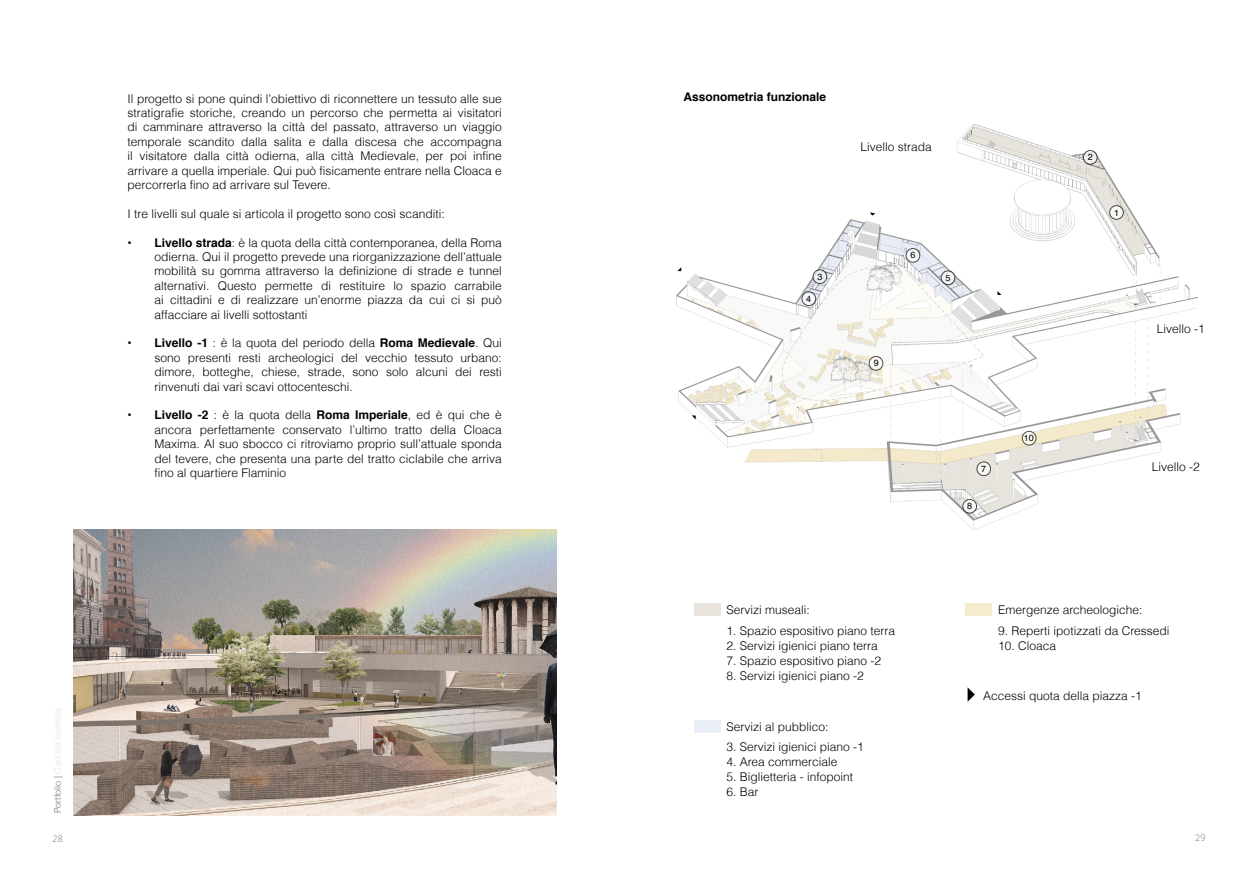
<style>
.page{position:relative;width:1259px;height:893px;background:#fff}
.page>*{position:absolute;margin:0;border:0;box-sizing:border-box;transform-origin:0 0}
.t1{font:300 12px/14.4px "Helvetica";color:#000;text-align:justify}
.t2{font:700 12px "Helvetica";color:#000}
.t3{font:9px "Helvetica";color:#000}
.t4{font:300 9px "Open Sans";color:#767073}
.s1{font-weight:700}
</style>
<div class="page">
<img style="left:73px;top:529px;width:483px;height:286px">
<img style="left:676px;top:125px;width:521px;height:404px">
<div style="left:694px;top:604px;width:26px;height:12px;background:#e8e4dd"></div>
<div style="left:694px;top:720px;width:26px;height:12px;background:#e8edf6"></div>
<div style="left:965px;top:604px;width:26px;height:12px;background:#f6ebcc"></div>
<svg style="left:967px;top:687px;width:7px;height:15px"></svg>
<svg style="left:1109px;top:206px;width:14px;height:13px"></svg>
<div style="left:1109px;top:205px;width:14px;height:14px;border:1px solid #020203;border-radius:50%"></div>
<svg style="left:1083px;top:151px;width:14px;height:13px"></svg>
<div style="left:1083px;top:150px;width:14px;height:14px;border:1px solid #020203;border-radius:50%"></div>
<svg style="left:813px;top:270px;width:13px;height:13px"></svg>
<div style="left:813px;top:270px;width:14px;height:14px;border:1px solid #020203;border-radius:50%"></div>
<svg style="left:802px;top:292px;width:13px;height:14px"></svg>
<div style="left:802px;top:292px;width:14px;height:14px;border:1px solid #020203;border-radius:50%"></div>
<svg style="left:941px;top:271px;width:14px;height:14px"></svg>
<div style="left:941px;top:271px;width:14px;height:14px;border:1px solid #020203;border-radius:50%"></div>
<svg style="left:906px;top:249px;width:14px;height:13px"></svg>
<div style="left:906px;top:248px;width:14px;height:14px;border:1px solid #020203;border-radius:50%"></div>
<svg style="left:977px;top:462px;width:13px;height:14px"></svg>
<div style="left:976px;top:462px;width:14px;height:14px;border:1px solid #020203;border-radius:50%"></div>
<svg style="left:963px;top:499px;width:13px;height:14px"></svg>
<div style="left:962px;top:499px;width:14px;height:14px;border:1px solid #020203;border-radius:50%"></div>
<svg style="left:1022px;top:431px;width:14px;height:14px"></svg>
<div style="left:1022px;top:431px;width:14px;height:14px;border:1px solid #020203;border-radius:50%"></div>
<svg style="left:869px;top:356px;width:14px;height:14px"></svg>
<div style="left:869px;top:356px;width:14px;height:14px;border:1px solid #020203;border-radius:50%"></div>
<svg style="left:870px;top:212px;width:5px;height:4px"></svg>
<svg style="left:677px;top:267px;width:4px;height:4px"></svg>
<svg style="left:692px;top:415px;width:4px;height:5px"></svg>
<svg style="left:997px;top:291px;width:4px;height:4px"></svg>
<p class="t1" style="left:128px;top:91px;width:376px">Il progetto si pone quindi l’obiettivo di riconnettere un tessuto alle sue stratigrafie storiche, creando un percorso che permetta ai visitatori di camminare attraverso la città del passato, attraverso un viaggio temporale scandito dalla salita e dalla discesa che accompagna il visitatore dalla città odierna, alla città Medievale, per poi infine arrivare a quella imperiale. Qui può fisicamente entrare nella Cloaca e percorrerla fino ad arrivare sul Tevere.</p>
<p class="t1" style="left:128px;top:206px;width:319px">I tre livelli sul quale si articola il progetto sono così scanditi:</p>
<p class="t1" style="left:155px;top:235px;width:349px;text-indent:-27px"><span class="s1">• Livello strada</span>: è la quota della città contemporanea, della Roma odierna. Qui il progetto prevede una riorganizzazione dell’attuale mobilità su gomma attraverso la definizione di strade e tunnel alternativi. Questo permette di restituire lo spazio carrabile ai cittadini e di realizzare un’enorme piazza da cui ci si può affacciare ai livelli sottostanti</p>
<p class="t1" style="left:155px;top:336px;width:349px;text-indent:-27px"><span class="s1">• Livello -1</span> : è la quota del periodo della <span class="s1">Roma Medievale</span>. Qui sono presenti resti archeologici del vecchio tessuto urbano: dimore, botteghe, chiese, strade, sono solo alcuni dei resti rinvenuti dai vari scavi ottocenteschi.</p>
<p class="t1" style="left:155px;top:408px;width:349px;text-indent:-27px"><span class="s1">• Livello -2</span> : è la quota della <span class="s1">Roma Imperiale</span>, ed è qui che è ancora perfettamente conservato l’ultimo tratto della Cloaca Maxima. Al suo sbocco ci ritroviamo proprio sull’attuale sponda del tevere, che presenta una parte del tratto ciclabile che arriva fino al quartiere Flaminio</p>
<p class="t2" style="left:683px;top:88px;width:144px">Assonometria funzionale</p>
<p class="t1" style="left:860px;top:139px;width:73px">Livello strada</p>
<p class="t3" style="left:817px;top:270px;width:7px">3</p>
<p class="t3" style="left:806px;top:292px;width:7px">4</p>
<p class="t3" style="left:873px;top:356px;width:7px">9</p>
<p class="t3" style="left:910px;top:248px;width:7px">6</p>
<p class="t3" style="left:945px;top:271px;width:7px">5</p>
<p class="t3" style="left:981px;top:462px;width:7px">7</p>
<p class="t3" style="left:967px;top:499px;width:7px">8</p>
<p class="t3" style="left:1023px;top:431px;width:12px">10</p>
<p class="t3" style="left:1087px;top:150px;width:7px">2</p>
<p class="t3" style="left:1114px;top:205px;width:7px">1</p>
<p class="t1" style="left:1156px;top:321px;width:50px">Livello -1</p>
<p class="t1" style="left:1151px;top:460px;width:50px">Livello -2</p>
<p class="t1" style="left:726px;top:603px;width:85px">Servizi museali:</p>
<p class="t1" style="left:726px;top:623px;width:170px">1. Spazio espositivo piano terra</p>
<p class="t1" style="left:726px;top:638px;width:153px">2. Servizi igienici piano terra</p>
<p class="t1" style="left:726px;top:653px;width:156px">7. Spazio espositivo piano -2</p>
<p class="t1" style="left:726px;top:668px;width:139px">8. Servizi igienici piano -2</p>
<p class="t1" style="left:726px;top:719px;width:104px">Servizi al pubblico:</p>
<p class="t1" style="left:726px;top:739px;width:139px">3. Servizi igienici piano -1</p>
<p class="t1" style="left:726px;top:754px;width:112px">4. Area commerciale</p>
<p class="t1" style="left:726px;top:769px;width:128px">5. Biglietteria - infopoint</p>
<p class="t1" style="left:726px;top:784px;width:34px">6. Bar</p>
<p class="t1" style="left:998px;top:603px;width:146px">Emergenze archeologiche:</p>
<p class="t1" style="left:998px;top:623px;width:173px">9. Reperti ipotizzati da Cressedi</p>
<p class="t1" style="left:998px;top:638px;width:60px">10. Cloaca</p>
<p class="t1" style="left:983px;top:688px;width:160px">Accessi quota della piazza -1</p>
<p class="t4" style="left:53px;top:832px;width:12px">28</p>
<p class="t4" style="left:1195px;top:831px;width:12px">29</p>
</div>
